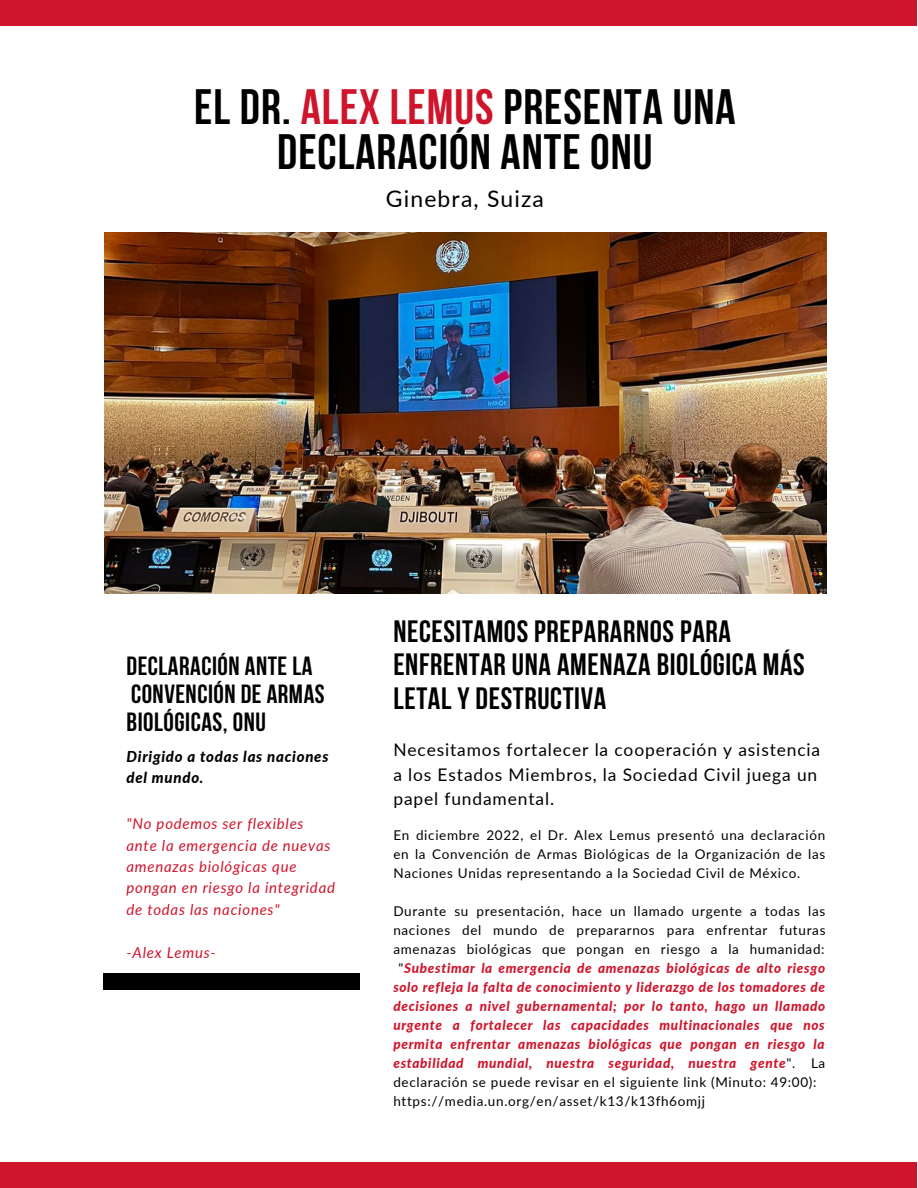
<style>
.page{position:relative;width:918px;height:1188px;background:#fff}
.page>*{position:absolute;margin:0;border:0;box-sizing:border-box;transform-origin:0 0}
.t1{font:700 49.5px/45px "Bebas Neue";letter-spacing:.02em;color:#000;text-align:center}
.t2{font:700 30.75px/33.8px "Bebas Neue";letter-spacing:.02em;color:#000}
.t3{font:700 26.25px/28.2px "Bebas Neue";letter-spacing:.02em;color:#000}
.t4{font:22.95px "Lato";letter-spacing:.05em;color:#000}
.t5{font:17.4px/24.3px "Lato";letter-spacing:.05em;color:#000}
.t6{font:italic 15px/21.3px "Lato";letter-spacing:.05em;color:#cf152c}
.t7{font:italic 800 15px/21.3px "Lato";letter-spacing:.05em;color:#000}
.t8{font:13.5px/19px "Lato";letter-spacing:.05em;color:#000;text-align:justify}
.t9{font:italic 800 13.5px "Lato";letter-spacing:.05em;color:#cf152c}
.s1{color:#cf152c}
.s2{font-weight:400;font-style:normal;color:#000}
</style>
<div class="page">
<img style="left:104px;top:233px;width:723px;height:361px">
<div style="left:104px;top:973px;width:255px;height:17px;background:#000"></div>
<div style="left:0;top:0;width:917px;height:25px;background:#cf152c"></div>
<div style="left:0;top:1162px;width:917px;height:26px;background:#cf152c"></div>
<p class="t1" style="left:194px;top:89px;width:543px">EL DR. <span class="s1">ALEX LEMUS</span> PRESENTA UNA<br>DECLARACIÓN ANTE ONU</p>
<p class="t4" style="left:386px;top:184px;width:160px">Ginebra, Suiza</p>
<p class="t3" style="left:127px;top:654px;width:200px">DECLARACIÓN ANTE LA<br>CONVENCIÓN DE ARMAS<br>BIOLÓGICAS, ONU</p>
<p class="t7" style="left:127px;top:745px;width:203px">Dirigido a todas las naciones del mundo.</p>
<p class="t6" style="left:127px;top:813px;width:210px">"No podemos ser flexibles ante la emergencia de nuevas amenazas biológicas que pongan en riesgo la integridad de todas las naciones"</p>
<p class="t6" style="left:127px;top:941px;width:91px">-Alex Lemus-</p>
<p class="t2" style="left:393px;top:617px;width:413px">NECESITAMOS PREPARARNOS PARA<br>ENFRENTAR UNA AMENAZA BIOLÓGICA MÁS<br>LETAL Y DESTRUCTIVA</p>
<p class="t5" style="left:393px;top:737px;width:428px">Necesitamos fortalecer la cooperación y asistencia a los Estados Miembros, la Sociedad Civil juega un papel fundamental.</p>
<p class="t8" style="left:393px;top:825px;width:433px">En diciembre 2022, el Dr. Alex Lemus presentó una declaración en la Convención de Armas Biológicas de la Organización de las Naciones Unidas representando a la Sociedad Civil de México.</p>
<p class="t8" style="left:393px;top:901px;width:433px">Durante su presentación, hace un llamado urgente a todas las</p>
<p class="t8" style="left:393px;top:920px;width:434px">naciones del mundo de prepararnos para enfrentar futuras</p>
<p class="t8" style="left:393px;top:939px;width:433px">amenazas biológicas que pongan en riesgo a la humanidad:</p>
<p class="t9" style="left:399px;top:959px;width:428px"><span class="s2">"</span>Subestimar la emergencia de amenazas biológicas de alto riesgo</p>
<p class="t9" style="left:393px;top:978px;width:433px">solo refleja la falta de conocimiento y liderazgo de los tomadores de</p>
<p class="t9" style="left:393px;top:997px;width:433px">decisiones a nivel gubernamental; por lo tanto, hago un llamado</p>
<p class="t9" style="left:393px;top:1016px;width:433px">urgente a fortalecer las capacidades multinacionales que nos</p>
<p class="t9" style="left:393px;top:1035px;width:433px">permita enfrentar amenazas biológicas que pongan en riesgo la</p>
<p class="t9" style="left:393px;top:1054px;width:433px">estabilidad mundial, nuestra seguridad, nuestra gente<span class="s2">". La</span></p>
<p class="t8" style="left:393px;top:1072px;width:425px">declaración se puede revisar en el siguiente link (Minuto: 49:00):</p>
<p class="t8" style="left:393px;top:1091px;width:313px">https://media.un.org/en/asset/k13/k13fh6omjj</p>
</div>
